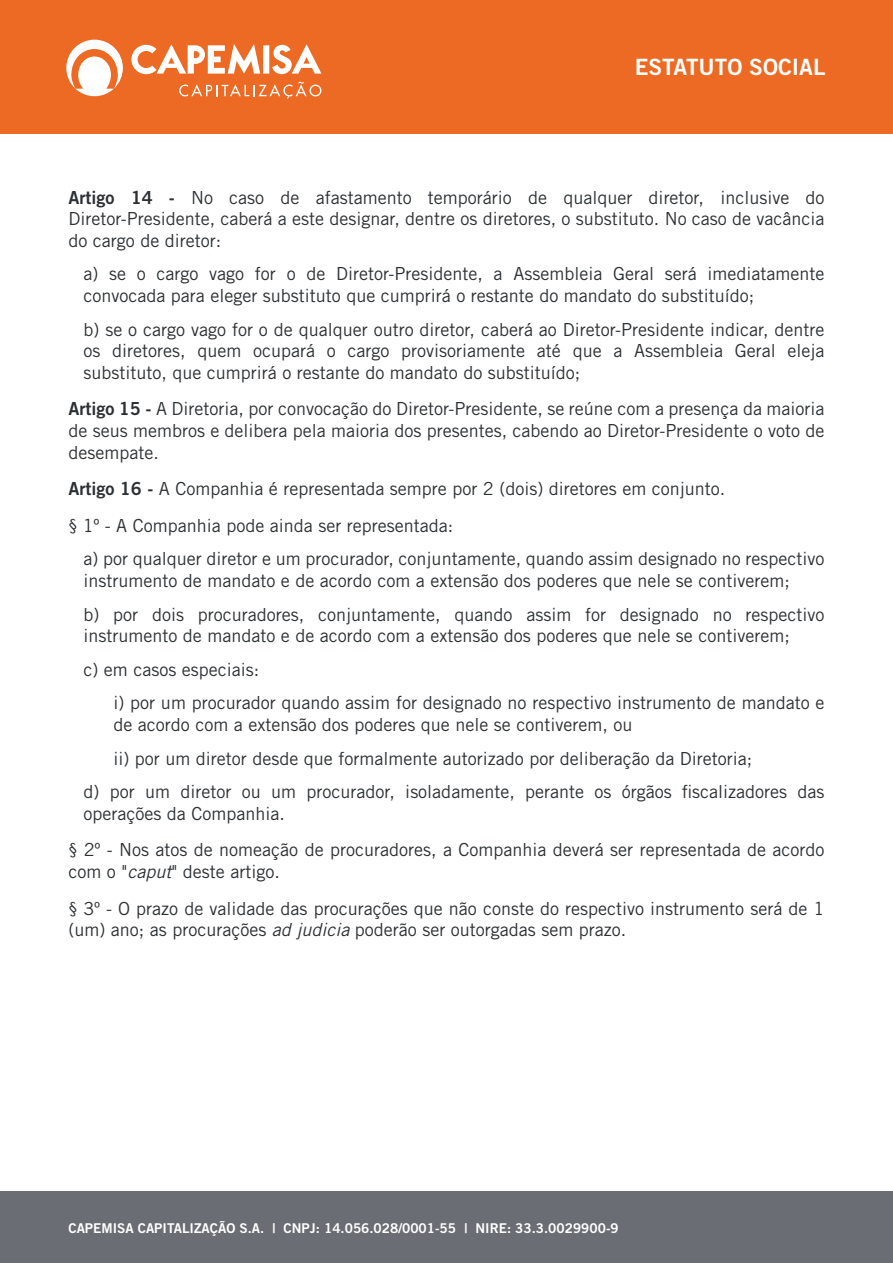
<style>
.page{position:relative;width:893px;height:1263px;background:#fff}
.page>*{position:absolute;margin:0;border:0;box-sizing:border-box;transform-origin:0 0}
.t1{font:22.5px "Trade Gothic LT Std Bd 2";color:#fff}
.t2{font:18px/21.6px "Trade Gothic LT Std";color:#2d3134}
.t3{font:13.5px "Trade Gothic LT Std Bd 2";color:#fff}
.s1{font-family:"Trade Gothic LT Std Bd 2"}
.s2{font-style:italic}
</style>
<div class="page">
<div style="left:0;top:0;width:893px;height:134px;background:#ec6a23"></div>
<div style="left:0;top:1192px;width:893px;height:71px;background:#6a6d73"></div>
<svg style="left:131px;top:44px;width:190px;height:30px"></svg>
<svg style="left:179px;top:82px;width:142px;height:17px"></svg>
<svg style="left:66px;top:40px;width:57px;height:56px"></svg>
<p class="t1" style="left:635px;top:53px;width:192px">ESTATUTO SOCIAL</p>
<p class="t2" style="left:68px;top:186px;width:758px;text-align:justify"><span class="s1">Artigo 14 -</span> No caso de afastamento temporário de qualquer diretor, inclusive do Diretor-Presidente, caberá a este designar, dentre os diretores, o substituto. No caso de vacância do cargo de diretor:</p>
<p class="t2" style="left:83px;top:263px;width:742px">a) se o cargo vago for o de Diretor-Presidente, a Assembleia Geral será imediatamente convocada para eleger substituto que cumprirá o restante do mandato do substituído;</p>
<p class="t2" style="left:83px;top:318px;width:743px;text-align:justify">b) se o cargo vago for o de qualquer outro diretor, caberá ao Diretor-Presidente indicar, dentre os diretores, quem ocupará o cargo provisoriamente até que a Assembleia Geral eleja substituto, que cumprirá o restante do mandato do substituído;</p>
<p class="t2" style="left:68px;top:398px;width:758px;text-align:justify"><span class="s1">Artigo 15 -</span> A Diretoria, por convocação do Diretor-Presidente, se reúne com a presença da maioria de seus membros e delibera pela maioria dos presentes, cabendo ao Diretor-Presidente o voto de desempate.</p>
<p class="t2" style="left:68px;top:470px;width:658px;line-height:36.6px"><span class="s1">Artigo 16 -</span> A Companhia é representada sempre por 2 (dois) diretores em conjunto. § 1º - A Companhia pode ainda ser representada:</p>
<p class="t2" style="left:83px;top:548px;width:743px">a) por qualquer diretor e um procurador, conjuntamente, quando assim designado no respectivo instrumento de mandato e de acordo com a extensão dos poderes que nele se contiverem;</p>
<p class="t2" style="left:83px;top:603px;width:743px">b) por dois procuradores, conjuntamente, quando assim for designado no respectivo instrumento de mandato e de acordo com a extensão dos poderes que nele se contiverem;</p>
<p class="t2" style="left:113px;top:652px;width:712px;line-height:33.6px;text-indent:-30px">c) em casos especiais:<br>i) por um procurador quando assim for designado no respectivo instrumento de mandato e</p>
<p class="t2" style="left:113px;top:713px;width:520px">de acordo com a extensão dos poderes que nele se contiverem, ou</p>
<p class="t2" style="left:113px;top:747px;width:640px">ii) por um diretor desde que formalmente autorizado por deliberação da Diretoria;</p>
<p class="t2" style="left:83px;top:781px;width:742px">d) por um diretor ou um procurador, isoladamente, perante os órgãos fiscalizadores das</p>
<p class="t2" style="left:68px;top:795px;width:757px;line-height:36.6px;text-indent:15px">operações da Companhia.<br>§ 2º - Nos atos de nomeação de procuradores, a Companhia deverá ser representada de acordo</p>
<p class="t2" style="left:68px;top:853px;width:758px;line-height:36.6px">com o "<span class="s2">caput</span>" deste artigo.<br>§ 3º - O prazo de validade das procurações que não conste do respectivo instrumento será de 1</p>
<p class="t2" style="left:68px;top:919px;width:559px">(um) ano; as procurações <span class="s2">ad judicia</span> poderão ser outorgadas sem prazo.</p>
<p class="t3" style="left:68px;top:1220px;width:552px">CAPEMISA CAPITALIZAÇÃO S.A. | CNPJ: 14.056.028/0001-55 | NIRE: 33.3.0029900-9</p>
</div>
